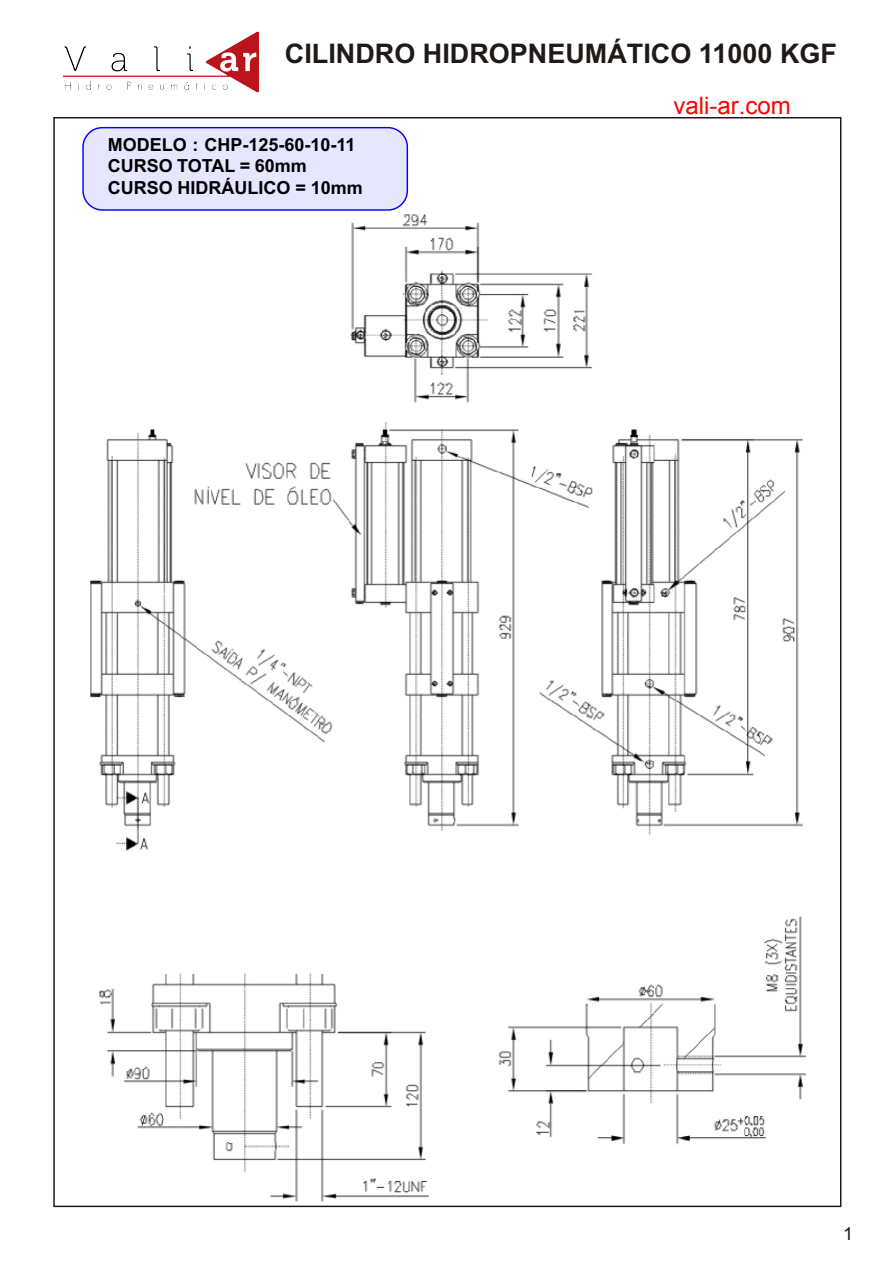
<style>
.page{position:relative;width:893px;height:1263px;background:#fff}
.page>*{position:absolute;margin:0;border:0;box-sizing:border-box;transform-origin:0 0}
.t1{font:700 27px "Arial";color:#1f1a17}
.t2{font:24px "Arial";color:#f00}
.t3{font:700 18px/21.6px "Arial";color:#000}
.t4{font:18px "Arial";color:#1f1a17}
</style>
<div class="page">
<svg style="left:82px;top:126px;width:327px;height:85px;background:#ddf"></svg>
<img style="left:90px;top:214px;width:716px;height:987px">
<img style="left:62px;top:31px;width:198px;height:62px">
<h1 class="t1" style="left:285px;top:43px;width:554px">CILINDRO HIDROPNEUMÁTICO 11000 KGF</h1>
<p class="t3" style="left:108px;top:135px;width:257px">MODELO : CHP-125-60-10-11<br>CURSO TOTAL = 60mm<br>CURSO HIDRÁULICO = 10mm</p>
<h2 class="t2" style="left:673px;top:90px;width:119px">vali-ar.com</h2>
<p class="t4" style="left:843px;top:1227px;width:12px">1</p>
</div>
